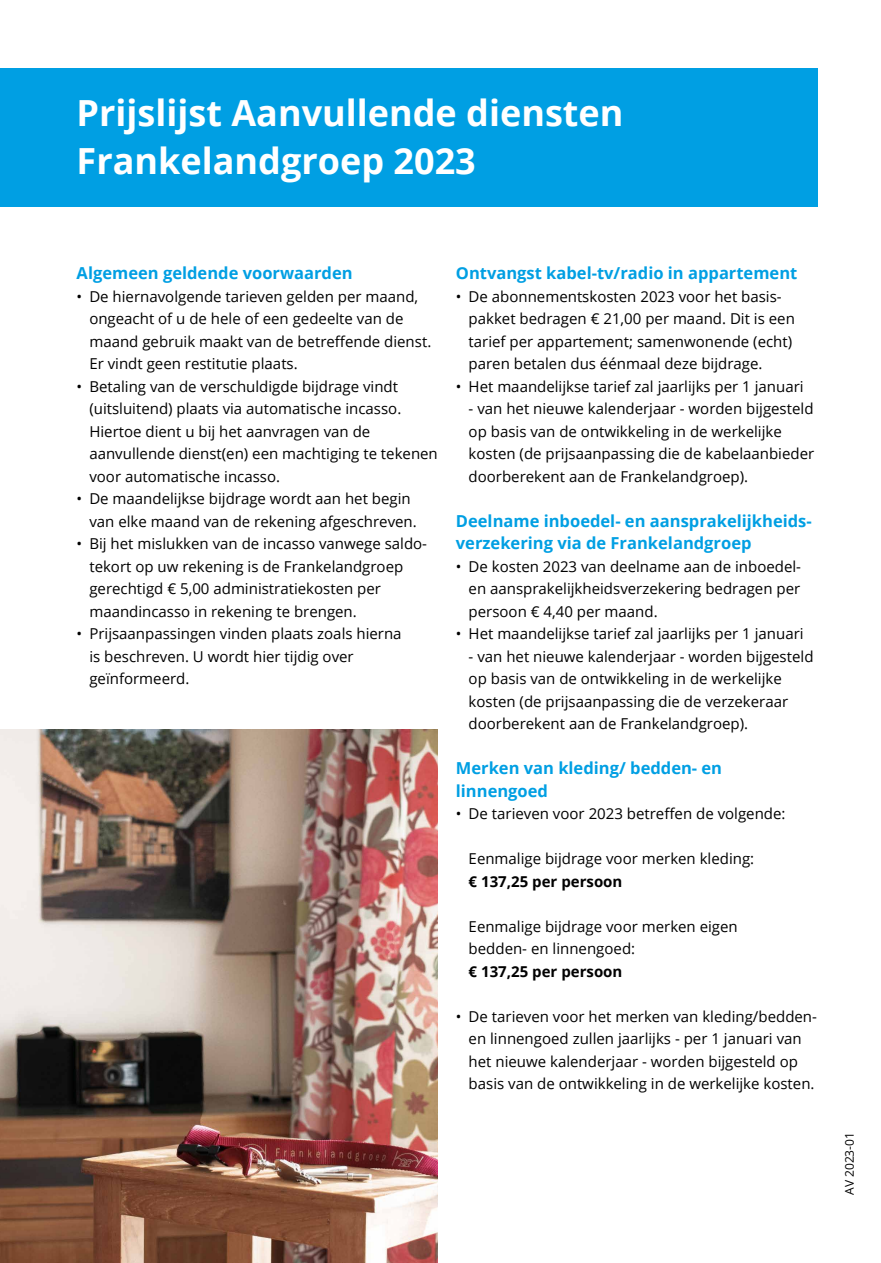
<style>
.page{position:relative;width:881px;height:1263px;background:#fff}
.page>*{position:absolute;margin:0;border:0;box-sizing:border-box;transform-origin:0 0}
.t1{font:700 36px/48px "Open Sans";color:#fff}
.t2{font:700 16.5px/22.5px "Open Sans";color:#009fe3}
.t3{font:15px/22.5px "Open Sans";color:#000}
.t4{font:700 15px "Open Sans";color:#000}
.t5{font:12px "Open Sans";color:#000}
</style>
<div class="page">
<div style="left:0;top:68px;width:816px;height:138px;background:#009fe3"></div>
<img style="left:0;top:729px;width:437px;height:534px">
<h1 class="t1" style="left:77px;top:88px;width:548px">Prijslijst Aanvullende diensten<br>Frankelandgroep 2023</h1>
<p class="t2" style="left:77px;top:261px;width:277px">Algemeen geldende voorwaarden</p>
<p class="t3" style="left:89px;top:284px;width:343px;text-indent:-13px">• De hiernavolgende tarieven gelden per maand, ongeacht of u de hele of een gedeelte van de maand gebruik maakt van de betreffende dienst.<br>Er vindt geen restitutie plaats.</p>
<p class="t3" style="left:89px;top:374px;width:350px;text-indent:-13px">• Betaling van de verschuldigde bijdrage vindt (uitsluitend) plaats via automatische incasso.<br>Hiertoe dient u bij het aanvragen van de aanvullende dienst(en) een machtiging te tekenen voor automatische incasso.</p>
<p class="t3" style="left:89px;top:487px;width:329px;text-indent:-13px">• De maandelijkse bijdrage wordt aan het begin van elke maand van de rekening afgeschreven.</p>
<p class="t3" style="left:89px;top:532px;width:339px;text-indent:-13px">• Bij het mislukken van de incasso vanwege saldo&shy;tekort op uw rekening is de Frankelandgroep gerechtigd € 5,00 administratiekosten per maandincasso in rekening te brengen.</p>
<p class="t3" style="left:89px;top:622px;width:314px;text-indent:-13px">• Prijsaanpassingen vinden plaats zoals hierna is beschreven. U wordt hier tijdig over geïnformeerd.</p>
<p class="t2" style="left:455px;top:261px;width:343px">Ontvangst kabel-tv/radio in appartement</p>
<p class="t3" style="left:468px;top:284px;width:327px;text-indent:-13px">• De abonnementskosten 2023 voor het basis&shy;pakket bedragen € 21,00 per maand. Dit is een tarief per appartement; samenwonende (echt) paren betalen dus éénmaal deze bijdrage.</p>
<p class="t3" style="left:455px;top:374px;width:349px">• Het maandelijkse tarief zal jaarlijks per 1 januari</p>
<p class="t3" style="left:468px;top:397px;width:347px">- van het nieuwe kalenderjaar - worden bijgesteld op basis van de ontwikkeling in de werkelijke kosten (de prijsaanpassing die de kabelaanbieder doorberekent aan de Frankelandgroep).</p>
<p class="t2" style="left:455px;top:509px;width:357px">Deelname inboedel- en aansprakelijkheids&shy;verzekering via de Frankelandgroep</p>
<p class="t3" style="left:468px;top:554px;width:334px;text-align:justify;text-indent:-13px">• De kosten 2023 van deelname aan de inboedel&shy;en aansprakelijkheidsverzekering bedragen per persoon € 4,40 per maand.</p>
<p class="t3" style="left:455px;top:622px;width:349px">• Het maandelijkse tarief zal jaarlijks per 1 januari</p>
<p class="t3" style="left:468px;top:644px;width:346px">- van het nieuwe kalenderjaar - worden bijgesteld op basis van de ontwikkeling in de werkelijke kosten (de prijsaanpassing die de verzekeraar doorberekent aan de Frankelandgroep).</p>
<p class="t2" style="left:455px;top:756px;width:268px">Merken van kleding/ bedden- en linnengoed</p>
<p class="t3" style="left:455px;top:802px;width:331px">• De tarieven voor 2023 betreffen de volgende:</p>
<p class="t3" style="left:468px;top:847px;width:287px">Eenmalige bijdrage voor merken kleding:</p>
<p class="t4" style="left:468px;top:870px;width:155px">€ 137,25 per persoon</p>
<p class="t3" style="left:468px;top:914px;width:270px">Eenmalige bijdrage voor merken eigen bedden- en linnengoed:</p>
<p class="t4" style="left:468px;top:960px;width:155px">€ 137,25 per persoon</p>
<p class="t3" style="left:468px;top:1004px;width:350px;text-indent:-13px">• De tarieven voor het merken van kleding/bedden&shy;en linnengoed zullen jaarlijks - per 1 januari van het nieuwe kalenderjaar - worden bijgesteld op basis van de ontwikkeling in de werkelijke kosten.</p>
<p class="t5" style="left:841px;top:1195px;width:64px;rotate:-90deg">AV 2023-01</p>
</div>
